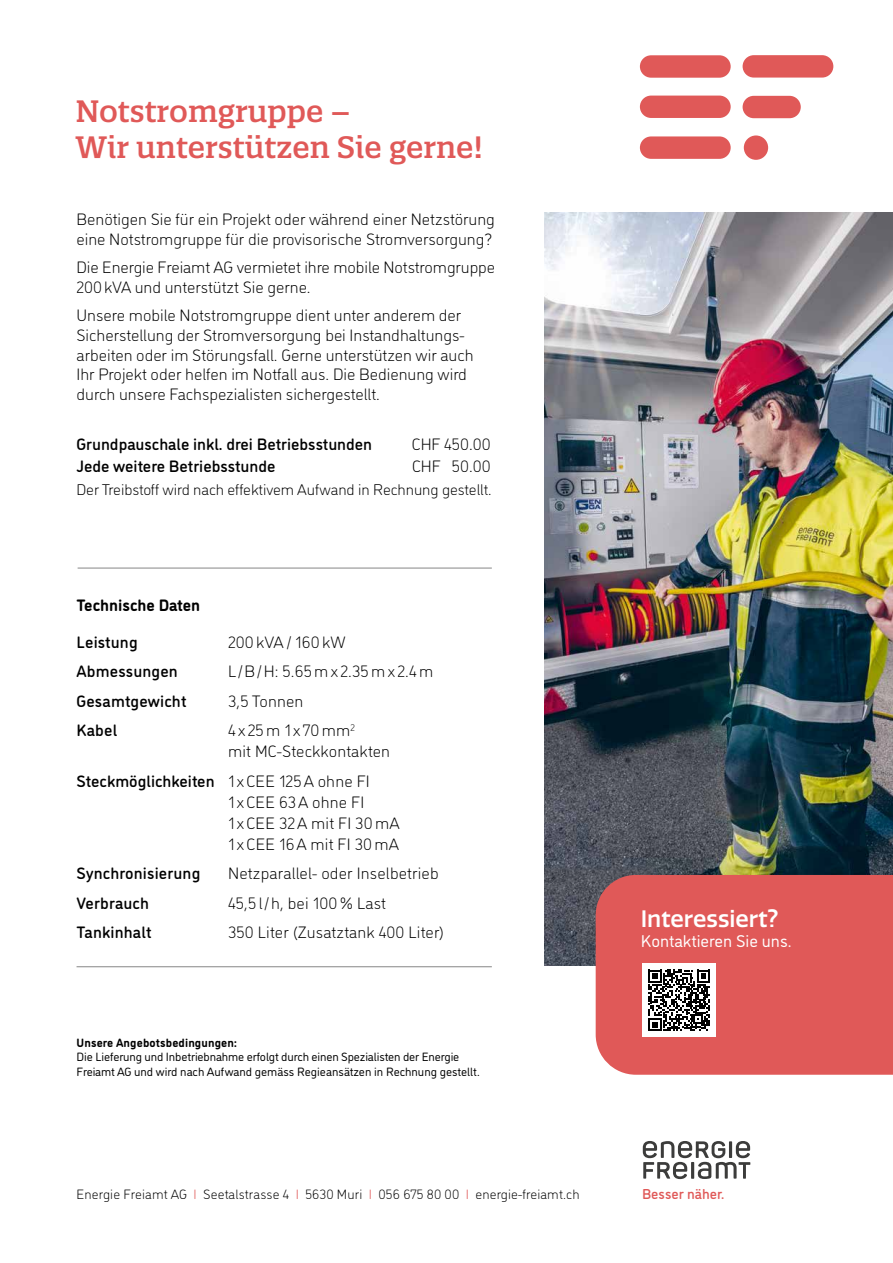
<style>
.page{position:relative;width:893px;height:1263px;background:#fff}
.page>*{position:absolute;margin:0;border:0;box-sizing:border-box;transform-origin:0 0}
.t1{font:500 30px/36px "Quatro Slab";color:#e05958}
.t2{font:500 23.1px "Quatro";color:#fff}
.t3{font:16.95px "DI Nosaur";color:#fff}
.t4{font:300 16.5px/19.8px "DI Nosaur";color:#000}
.t5{font:500 16.5px "DI Nosaur";color:#000}
.t6{font:300 16.5px "DI Nosaur";letter-spacing:.145em;color:#000}
.t7{font:700 16.5px "DI Nosaur";color:#000}
.t8{font:300 15.45px "DI Nosaur";letter-spacing:-.005em;color:#000}
.t9{font:500 14.4px "DI Nosaur";color:#e05958}
.t10{font:300 13.5px "DI Nosaur";letter-spacing:.01em;color:#000}
.t11{font:12px/14.4px "DI Nosaur";letter-spacing:-.01em;color:#000}
.t12{font:700 12px "DI Nosaur";letter-spacing:.01em;color:#000}
.s1{font-weight:500}
.s2{color:#e05958}
</style>
<div class="page">
<img style="left:544px;top:213px;width:349px;height:662px">
<img style="left:544px;top:863px;width:114px;height:103px">
<svg style="left:643px;top:1141px;width:107px;height:38px"></svg>
<div style="left:596px;top:875px;width:297px;height:200px;background:#e05958"></div>
<div style="left:744px;top:135px;width:24px;height:25px;background:#e05958;border-radius:50%"></div>
<div style="left:640px;top:55px;width:91px;height:23px;background:#e05958;border-radius:11px"></div>
<div style="left:640px;top:96px;width:91px;height:22px;background:#e05958;border-radius:11px"></div>
<div style="left:640px;top:136px;width:91px;height:23px;background:#e05958;border-radius:11px"></div>
<div style="left:743px;top:55px;width:90px;height:23px;background:#e05958;border-radius:11px"></div>
<div style="left:743px;top:96px;width:58px;height:22px;background:#e05958;border-radius:11px"></div>
<hr style="left:78px;top:568px;width:414px;height:1px;background:#878787">
<hr style="left:77px;top:966px;width:415px;height:1px;background:#878787">
<div style="left:642px;top:963px;width:73px;height:73px;background:#fff"></div>
<svg style="left:648px;top:969px;width:62px;height:62px"></svg>
<h1 class="t1" style="left:75px;top:94px;width:409px">Notstromgruppe –<br>Wir unterstützen Sie gerne!</h1>
<p class="t4" style="left:77px;top:208px;width:420px">Benötigen Sie für ein Projekt oder während einer Netzstörung eine Notstromgruppe für die provisorische Stromversorgung?</p>
<p class="t4" style="left:77px;top:256px;width:420px">Die Energie Freiamt AG vermietet ihre mobile Notstromgruppe<br>200kVA und unterstützt Sie gerne.</p>
<p class="t4" style="left:77px;top:304px;width:399px">Unsere mobile Notstromgruppe dient unter anderem der Sicherstellung der Stromversorgung bei Instandhaltungs&shy;arbeiten oder im Störungsfall. Gerne unterstützen wir auch Ihr Projekt oder helfen im Notfall aus. Die Bedienung wird durch unsere Fachspezialisten sichergestellt.</p>
<p class="t5" style="left:77px;top:432px;width:297px">Grundpauschale inkl. drei Betriebsstunden</p>
<p class="t4" style="left:412px;top:433px;width:80px">CHF 450.00</p>
<p class="t5" style="left:77px;top:454px;width:200px">Jede weitere Betriebsstunde</p>
<p class="t4" style="left:412px;top:455px;width:80px">CHF 50.00</p>
<p class="t8" style="left:77px;top:478px;width:417px">Der Treibstoff wird nach effektivem Aufwand in Rechnung gestellt.</p>
<p class="t7" style="left:77px;top:592px;width:125px">Technische Daten</p>
<p class="t5" style="left:77px;top:630px;width:63px">Leistung</p>
<p class="t4" style="left:228px;top:631px;width:119px">200 kVA / 160 kW</p>
<p class="t5" style="left:77px;top:659px;width:103px">Abmessungen</p>
<p class="t6" style="left:228px;top:659px;width:207px">L/B/H: 5.65mx2.35mx2.4m</p>
<p class="t5" style="left:77px;top:689px;width:111px">Gesamtgewicht</p>
<p class="t4" style="left:228px;top:690px;width:77px">3,5 Tonnen</p>
<p class="t5" style="left:77px;top:718px;width:42px">Kabel</p>
<p class="t4" style="left:228px;top:719px;width:164px;line-height:21px">4x25m 1x70mm<sup>2<br></sup>mit MC-Steckkontakten</p>
<p class="t4" style="left:228px;top:769px;width:173px;line-height:21px;text-indent:-152px"><span class="s1">Steckmöglichkeiten</span> 1 x CEE 125A ohne FI<br>1 x CEE 63A ohne FI<br>1 x CEE 32A mit FI 30 mA<br>1 x CEE 16A mit FI 30 mA</p>
<p class="t5" style="left:77px;top:861px;width:125px">Synchronisierung</p>
<p class="t4" style="left:228px;top:862px;width:212px">Netzparallel- oder Inselbetrieb</p>
<p class="t5" style="left:77px;top:891px;width:74px">Verbrauch</p>
<p class="t4" style="left:228px;top:892px;width:160px">45,5 l / h, bei 100 % Last</p>
<p class="t5" style="left:77px;top:920px;width:77px">Tankinhalt</p>
<p class="t4" style="left:228px;top:921px;width:218px">350 Liter (Zusatztank 400 Liter)</p>
<p class="t12" style="left:77px;top:1034px;width:162px">Unsere Angebotsbedingungen:</p>
<p class="t11" style="left:77px;top:1049px;width:405px">Die Lieferung und Inbetriebnahme erfolgt durch einen Spezialisten der Energie<br>Freiamt AG und wird nach Aufwand gemäss Regieansätzen in Rechnung gestellt.</p>
<h2 class="t2" style="left:641px;top:905px;width:139px">Interessiert?</h2>
<p class="t3" style="left:641px;top:929px;width:152px">Kontaktieren Sie uns.</p>
<p class="t10" style="left:77px;top:1184px;width:505px">Energie Freiamt AG <span class="s2">I</span> Seetalstrasse 4 <span class="s2">I</span> 5630 Muri <span class="s2">I</span> 056 675 80 00 <span class="s2">I</span> energie-freiamt.ch</p>
<p class="t9" style="left:642px;top:1184px;width:84px">Besser näher.</p>
</div>
